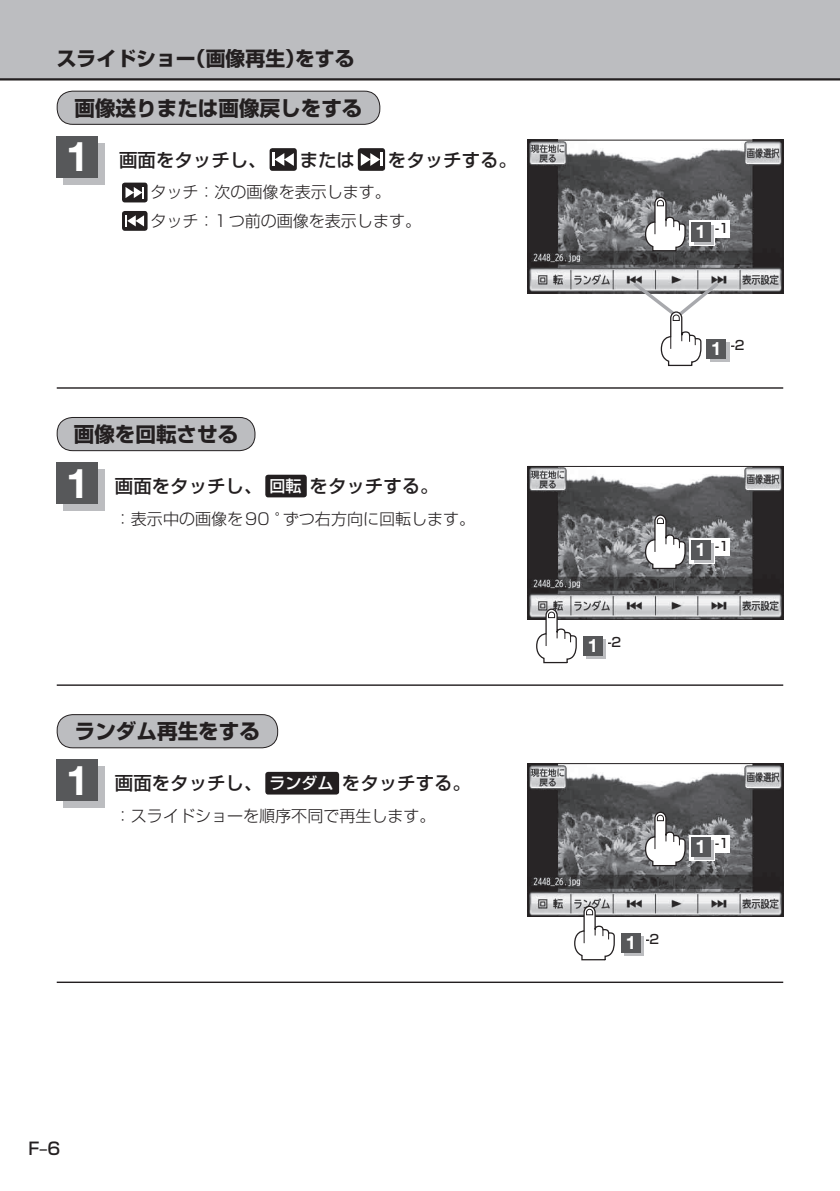
<style>
.page{position:relative;width:840px;height:1191px;background:#fff}
.page>*{position:absolute;margin:0;border:0;box-sizing:border-box;transform-origin:0 0}
.t1{font:700 41.2px "Helvetica Neue";color:#fff}
.t2{font:20.6px "Shin Go Pro Bold 90 msp RKSJ H";color:#231f20}
.t3{font:19.8px "Shin Go Pro Bold 90 msp RKSJ H";color:#231f20}
.t4{font:18.4px "Shin Go Pro Medium 90 msp RKSJ H";color:#231f20}
.t5{font:17px "Shin Go Pro Medium 90 msp RKSJ H";color:#231f20}
.t6{font:16px/28.4px "Shin Go Pro Light 90 msp RKSJ H";color:#231f20}
.t7{font:12.8px "Shin Go Pro Medium 90 msp RKSJ H";color:#231f20}
.s1{font-size:16px;color:#fff}
.s2{font-family:"Helvetica Neue";font-weight:700;font-size:18.4px;color:#fff}
</style>
<div class="page">
<div style="left:0;top:0;width:839px;height:79px;background:#bcbdc0"></div>
<hr style="left:0;top:78px;width:839px;height:2px;background:#231f20">
<div style="left:57px;top:91px;width:322px;height:33px;background:#bcbdc0;border-radius:16px"></div>
<div style="left:57px;top:91px;width:323px;height:34px;border:1px solid #231f20;border-radius:16px"></div>
<div style="left:63px;top:143px;width:42px;height:41px;background:#bcbdc0"></div>
<div style="left:57px;top:136px;width:41px;height:41px;background:#57585a"></div>
<div style="left:269px;top:148px;width:27px;height:23px;background:#231f20;border-radius:3px"></div>
<svg style="left:272px;top:153px;width:22px;height:13px"></svg>
<div style="left:357px;top:148px;width:28px;height:23px;background:#231f20;border-radius:3px"></div>
<svg style="left:360px;top:153px;width:22px;height:13px"></svg>
<div style="left:122px;top:183px;width:25px;height:19px;background:#231f20;border-radius:3px"></div>
<svg style="left:125px;top:187px;width:19px;height:11px"></svg>
<div style="left:122px;top:211px;width:25px;height:20px;background:#231f20;border-radius:3px"></div>
<svg style="left:125px;top:215px;width:19px;height:12px"></svg>
<img style="left:529px;top:142px;width:251px;height:149px">
<div style="left:527px;top:140px;width:255px;height:153px;border:1px solid #231f20"></div>
<svg style="left:644px;top:196px;width:42px;height:56px"></svg>
<div style="left:689px;top:221px;width:40px;height:17px;background:#fff"></div>
<svg style="left:689px;top:222px;width:25px;height:24px"></svg>
<svg style="left:693px;top:225px;width:20px;height:20px"></svg>
<div style="left:690px;top:222px;width:20px;height:19px;background:#57585a"></div>
<svg style="left:629px;top:279px;width:92px;height:88px"></svg>
<svg style="left:704px;top:337px;width:26px;height:26px"></svg>
<svg style="left:709px;top:342px;width:19px;height:19px"></svg>
<div style="left:706px;top:339px;width:19px;height:19px;background:#57585a"></div>
<img style="left:529px;top:468px;width:251px;height:149px">
<div style="left:527px;top:466px;width:255px;height:153px;border:1px solid #231f20"></div>
<hr style="left:57px;top:387px;width:725px;height:2px;background:#231f20">
<svg style="left:644px;top:514px;width:42px;height:56px"></svg>
<div style="left:689px;top:538px;width:40px;height:17px;background:#fff"></div>
<svg style="left:689px;top:540px;width:25px;height:24px"></svg>
<svg style="left:693px;top:543px;width:20px;height:19px"></svg>
<div style="left:690px;top:540px;width:20px;height:19px;background:#57585a"></div>
<div style="left:57px;top:417px;width:198px;height:33px;background:#bcbdc0;border-radius:16px"></div>
<div style="left:57px;top:417px;width:198px;height:34px;border:1px solid #231f20;border-radius:16px"></div>
<div style="left:63px;top:469px;width:42px;height:41px;background:#bcbdc0"></div>
<div style="left:57px;top:462px;width:41px;height:42px;background:#57585a"></div>
<div style="left:265px;top:475px;width:41px;height:22px;background:#231f20;border-radius:3px"></div>
<svg style="left:583px;top:636px;width:23px;height:23px"></svg>
<svg style="left:586px;top:639px;width:19px;height:19px"></svg>
<div style="left:583px;top:636px;width:19px;height:19px;background:#57585a"></div>
<svg style="left:535px;top:608px;width:42px;height:56px"></svg>
<hr style="left:57px;top:981px;width:725px;height:2px;background:#231f20">
<img style="left:529px;top:765px;width:251px;height:150px">
<div style="left:527px;top:763px;width:255px;height:154px;border:1px solid #231f20"></div>
<hr style="left:57px;top:684px;width:725px;height:2px;background:#231f20">
<svg style="left:644px;top:811px;width:42px;height:56px"></svg>
<div style="left:689px;top:835px;width:40px;height:17px;background:#fff"></div>
<svg style="left:689px;top:837px;width:25px;height:24px"></svg>
<svg style="left:693px;top:840px;width:20px;height:19px"></svg>
<div style="left:690px;top:837px;width:20px;height:19px;background:#57585a"></div>
<div style="left:57px;top:714px;width:220px;height:34px;background:#bcbdc0;border-radius:16px"></div>
<div style="left:57px;top:714px;width:221px;height:34px;border:1px solid #231f20;border-radius:16px"></div>
<div style="left:63px;top:766px;width:42px;height:41px;background:#bcbdc0"></div>
<div style="left:57px;top:759px;width:41px;height:42px;background:#57585a"></div>
<div style="left:265px;top:772px;width:74px;height:22px;background:#231f20;border-radius:3px"></div>
<svg style="left:621px;top:933px;width:23px;height:23px"></svg>
<svg style="left:624px;top:936px;width:19px;height:19px"></svg>
<div style="left:621px;top:933px;width:19px;height:19px;background:#57585a"></div>
<svg style="left:573px;top:905px;width:42px;height:56px"></svg>
<p class="t3" style="left:57px;top:51px;width:299px">スライドショー（画像再生）をする</p>
<p class="t2" style="left:74px;top:100px;width:289px">画像送りまたは画像戻しをする</p>
<h1 class="t1" style="left:66px;top:142px;width:24px">1</h1>
<p class="t4" style="left:119px;top:153px;width:149px">画面をタッチし、</p>
<p class="t4" style="left:299px;top:153px;width:57px">または</p>
<p class="t4" style="left:387px;top:153px;width:130px">をタッチする。</p>
<p class="t6" style="left:150px;top:180px;width:272px">タッチ：次の画像を表示します。<br>タッチ：1つ前の画像を表示します。</p>
<p class="t2" style="left:74px;top:426px;width:166px">画像を回転させる</p>
<h1 class="t1" style="left:66px;top:468px;width:24px">1</h1>
<p class="t4" style="left:115px;top:479px;width:325px">画面をタッチし、<span class="s1">回転</span>をタッチする。</p>
<p class="t6" style="left:115px;top:507px;width:361px">： 表示中の画像を90 °ずつ右方向に回転します。</p>
<p class="t2" style="left:75px;top:723px;width:186px">ランダム再生をする</p>
<h1 class="t1" style="left:66px;top:765px;width:24px">1</h1>
<p class="t4" style="left:115px;top:776px;width:357px">画面をタッチし、<span class="s1">ランダム</span>をタッチする。</p>
<p class="t6" style="left:115px;top:804px;width:322px">： スライドショーを順序不同で再生します。</p>
<p class="t5" style="left:28px;top:1142px;width:34px">F‒6</p>
<p class="t7" style="left:587px;top:637px;width:35px"><span class="s2">1</span> -2</p>
<p class="t7" style="left:695px;top:224px;width:35px"><span class="s2">1</span> -1</p>
<p class="t7" style="left:710px;top:340px;width:35px"><span class="s2">1</span> -2</p>
<p class="t7" style="left:695px;top:541px;width:35px"><span class="s2">1</span> -1</p>
<p class="t7" style="left:625px;top:934px;width:35px"><span class="s2">1</span> -2</p>
<p class="t7" style="left:695px;top:838px;width:35px"><span class="s2">1</span> -1</p>
</div>
